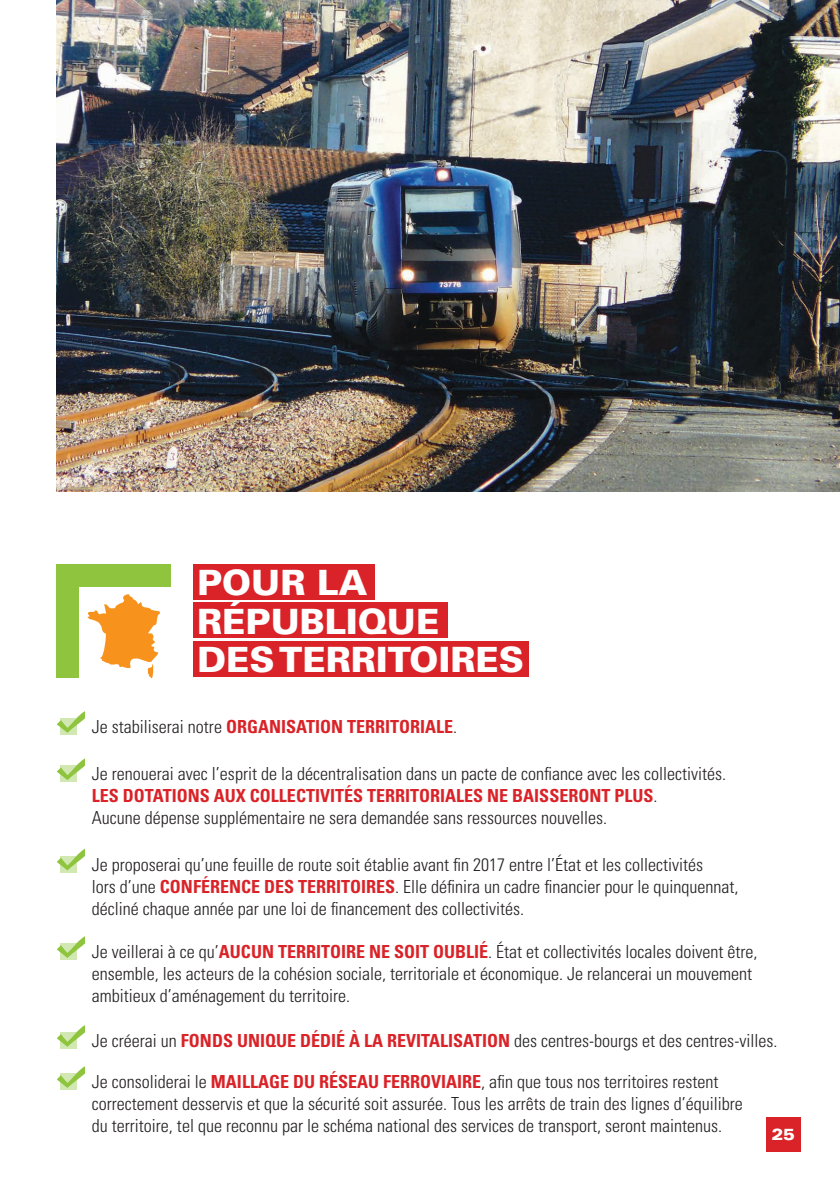
<style>
.page{position:relative;width:840px;height:1191px;background:#fff}
.page>*{position:absolute;margin:0;border:0;box-sizing:border-box;transform-origin:0 0}
.t1{font:900 34.8px "Univers LT Std";color:#fff}
.t2{font:300 condensed 18px/22px "Univers LT Std";color:#231f20}
.t3{font:700 condensed 18px "Univers LT Std";color:#d92328}
.t4{font:900 expanded 16px "Univers LT Std";color:#fff}
.s1{font-weight:300;color:#231f20}
.s2{font-weight:700;color:#d92328}
</style>
<div class="page">
<div style="left:765px;top:1117px;width:35px;height:34px;background:#d92328"></div>
<svg style="left:61px;top:1046px;width:16px;height:2px"></svg>
<svg style="left:57px;top:1025px;width:28px;height:21px"></svg>
<div style="left:61px;top:718px;width:16px;height:17px;background:#d2e8b2"></div>
<svg style="left:57px;top:711px;width:28px;height:22px"></svg>
<div style="left:61px;top:765px;width:16px;height:17px;background:#d2e8b2"></div>
<svg style="left:57px;top:758px;width:28px;height:22px"></svg>
<svg style="left:61px;top:870px;width:16px;height:2px"></svg>
<svg style="left:57px;top:849px;width:28px;height:21px"></svg>
<div style="left:61px;top:943px;width:16px;height:17px;background:#d2e8b2"></div>
<svg style="left:57px;top:936px;width:28px;height:22px"></svg>
<img style="left:57px;top:0;width:782px;height:492px">
<div style="left:61px;top:1073px;width:16px;height:17px;background:#d2e8b2"></div>
<svg style="left:57px;top:1066px;width:28px;height:22px"></svg>
<div style="left:57px;top:564px;width:113px;height:22px;background:#8fc53e"></div>
<div style="left:57px;top:564px;width:22px;height:113px;background:#8fc53e"></div>
<div style="left:193px;top:564px;width:181px;height:36px;background:#d92328"></div>
<div style="left:193px;top:602px;width:254px;height:36px;background:#d92328"></div>
<div style="left:193px;top:641px;width:335px;height:36px;background:#d92328"></div>
<svg style="left:87px;top:594px;width:73px;height:84px"></svg>
<p class="t1" style="left:197px;top:560px;width:172px">POUR LA</p>
<p class="t1" style="left:197px;top:599px;width:244px">RÉPUBLIQUE</p>
<p class="t1" style="left:197px;top:637px;width:328px">DES TERRITOIRES</p>
<p class="t3" style="left:92px;top:715px;width:366px"><span class="s1">Je stabiliserai notre</span> ORGANISATION TERRITORIALE<span class="s1">.</span></p>
<p class="t2" style="left:92px;top:763px;width:635px">Je renouerai avec l’esprit de la décentralisation dans un pacte de confiance avec les collectivités.<br><span class="s2">LES DOTATIONS AUX COLLECTIVITÉS TERRITORIALES NE BAISSERONT PLUS</span>.<br>Aucune dépense supplémentaire ne sera demandée sans ressources nouvelles.</p>
<p class="t2" style="left:92px;top:853px;width:647px">Je proposerai qu’une feuille de route soit établie avant fin 2017 entre l’État et les collectivités<br>lors d’une <span class="s2">CONFÉRENCE DES TERRITOIRES</span>. Elle définira un cadre financier pour le quinquennat, décliné chaque année par une loi de financement des collectivités.</p>
<p class="t2" style="left:92px;top:940px;width:666px">Je veillerai à ce qu’<span class="s2">AUCUN TERRITOIRE NE SOIT OUBLIÉ</span>. État et collectivités locales doivent être, ensemble, les acteurs de la cohésion sociale, territoriale et économique. Je relancerai un mouvement ambitieux d’aménagement du territoire.</p>
<p class="t2" style="left:92px;top:1029px;width:686px">Je créerai un <span class="s2">FONDS UNIQUE DÉDIÉ À LA REVITALISATION</span> des centres-bourgs et des centres-villes.</p>
<p class="t2" style="left:92px;top:1070px;width:652px">Je consoliderai le <span class="s2">MAILLAGE DU RÉSEAU FERROVIAIRE</span>, afin que tous nos territoires restent correctement desservis et que la sécurité soit assurée. Tous les arrêts de train des lignes d’équilibre du territoire, tel que reconnu par le schéma national des services de transport, seront maintenus.</p>
<p class="t4" style="left:771px;top:1124px;width:25px">25</p>
</div>
